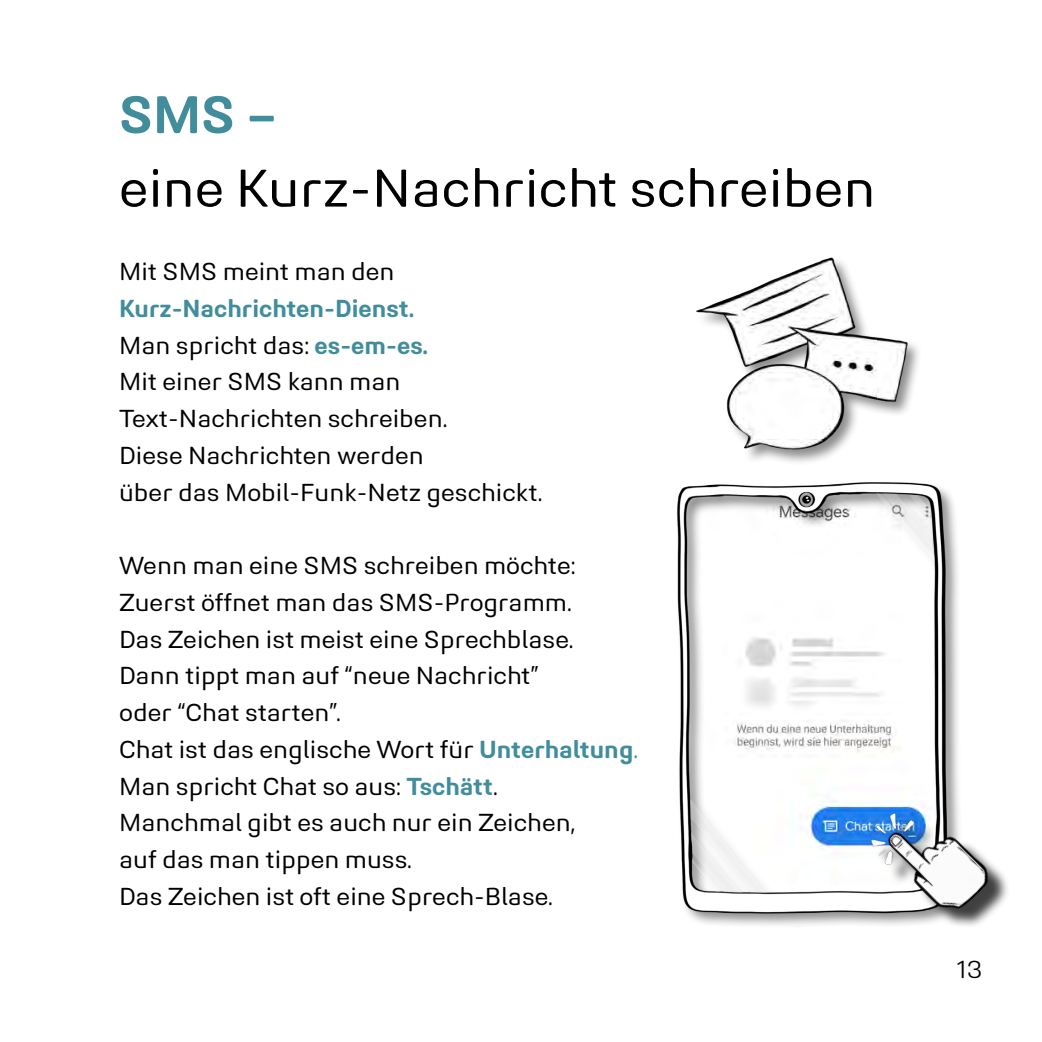
<style>
.page{position:relative;width:1042px;height:1042px;background:#fff}
.page>*{position:absolute;margin:0;border:0;box-sizing:border-box;transform-origin:0 0}
.t1{font:52.5px "Midpoint Pro";color:#000}
.t2{font:700 52.5px "Midpoint Pro";color:#418d9c}
.t3{font:24.5px/36.8px "Midpoint Pro";color:#000}
.t4{font:300 24.5px "Midpoint Pro";color:#000}
.s1{font-weight:700;color:#418d9c}
.s2{color:#418d9c}
</style>
<div class="page">
<img style="left:696px;top:257px;width:223px;height:186px">
<img style="left:677px;top:443px;width:281px;height:484px">
<img style="left:833px;top:752px;width:175px;height:175px">
<h1 class="t2" style="left:119px;top:82px;width:160px">SMS –</h1>
<h1 class="t1" style="left:119px;top:156px;width:758px">eine Kurz-Nachricht schreiben</h1>
<p class="t3" style="left:119px;top:253px;width:277px">Mit SMS meint man den</p>
<p class="t3" style="left:119px;top:290px;width:425px"><span class="s1">Kurz-Nachrichten-Dienst.<br></span>Man spricht das: <span class="s1">es-em-es.<br></span>Mit einer SMS kann man<br>Text-Nachrichten schreiben.<br>Diese Nachrichten werden<br>über das Mobil-Funk-Netz geschickt.</p>
<p class="t3" style="left:119px;top:547px;width:520px">Wenn man eine SMS schreiben möchte:<br>Zuerst öffnet man das SMS-Programm.<br>Das Zeichen ist meist eine Sprechblase.<br>Dann tippt man auf “neue Nachricht”<br>oder “Chat starten”.<br>Chat ist das englische Wort für <span class="s1">Unterhaltung</span><span class="s2">.<br></span>Man spricht Chat so aus: <span class="s1">Tschätt</span>.<br>Manchmal gibt es auch nur ein Zeichen,<br>auf das man tippen muss.<br>Das Zeichen ist oft eine Sprech-Blase.</p>
<p class="t4" style="left:956px;top:955px;width:28px">13</p>
</div>
